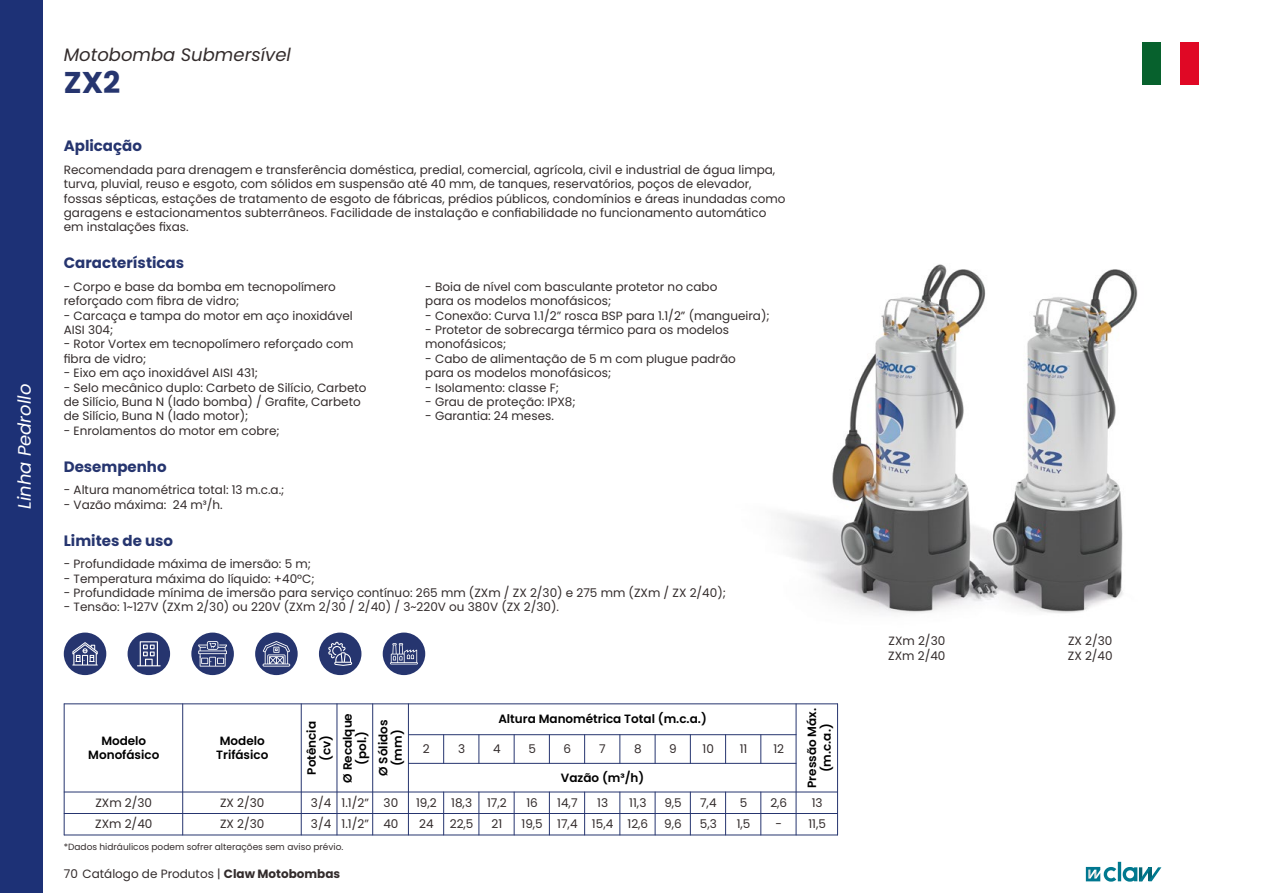
<style>
.page{position:relative;width:1263px;height:893px;background:#fff}
.page>*{position:absolute;margin:0;border:0;box-sizing:border-box;transform-origin:0 0}
.t1{font:700 30px "Poppins";color:#26356f}
.t2{font:italic 18px "Poppins";color:#332c2c}
.t3{font:italic 18px "Poppins";color:#fff}
.t4{font:700 15px "Poppins";color:#26356f}
.t5{font:12px/21.3px "Poppins";color:#332c2c}
.t6{font:600 12px/14.4px "Poppins";color:#000;text-align:center}
.t7{font:9px "Poppins";color:#332c2c}
.s1{font-weight:700}
</style>
<div class="page">
<hr style="left:1118px;top:862px;width:3px;height:19px;background:#00798f">
<svg style="left:1123px;top:867px;width:38px;height:15px"></svg>
<svg style="left:1086px;top:867px;width:30px;height:15px"></svg>
<div style="left:0;top:0;width:43px;height:893px;background:#1d3176"></div>
<img style="left:780px;top:264px;width:358px;height:350px">
<div style="left:383px;top:633px;width:42px;height:42px;background:#26356f;border-radius:50%"></div>
<svg style="left:390px;top:643px;width:28px;height:21px"></svg>
<div style="left:128px;top:633px;width:42px;height:42px;background:#26356f;border-radius:50%"></div>
<svg style="left:137px;top:641px;width:24px;height:25px"></svg>
<div style="left:64px;top:633px;width:42px;height:42px;background:#26356f;border-radius:50%"></div>
<svg style="left:72px;top:642px;width:26px;height:23px"></svg>
<div style="left:191px;top:633px;width:43px;height:42px;background:#26356f;border-radius:50%"></div>
<svg style="left:198px;top:641px;width:29px;height:26px"></svg>
<div style="left:319px;top:633px;width:42px;height:42px;background:#26356f;border-radius:50%"></div>
<svg style="left:328px;top:642px;width:24px;height:24px"></svg>
<div style="left:255px;top:633px;width:43px;height:42px;background:#26356f;border-radius:50%"></div>
<svg style="left:263px;top:641px;width:27px;height:26px"></svg>
<hr style="left:64px;top:792px;width:773px;height:1px;background:#26356f">
<hr style="left:64px;top:813px;width:773px;height:1px;background:#26356f">
<hr style="left:408px;top:704px;width:1px;height:131px;background:#26356f">
<hr style="left:408px;top:734px;width:388px;height:1px;background:#26356f">
<hr style="left:408px;top:763px;width:388px;height:1px;background:#26356f">
<hr style="left:64px;top:703px;width:773px;height:1px;background:#26356f">
<hr style="left:443px;top:792px;width:1px;height:43px;background:#26356f">
<svg style="left:443px;top:735px;width:1px;height:28px"></svg>
<hr style="left:478px;top:792px;width:1px;height:43px;background:#26356f">
<svg style="left:478px;top:735px;width:1px;height:28px"></svg>
<hr style="left:514px;top:792px;width:1px;height:43px;background:#26356f">
<svg style="left:514px;top:735px;width:1px;height:28px"></svg>
<hr style="left:549px;top:792px;width:1px;height:43px;background:#26356f">
<svg style="left:549px;top:735px;width:1px;height:28px"></svg>
<hr style="left:584px;top:792px;width:1px;height:43px;background:#26356f">
<svg style="left:584px;top:735px;width:1px;height:28px"></svg>
<hr style="left:619px;top:792px;width:1px;height:43px;background:#26356f">
<svg style="left:619px;top:735px;width:1px;height:28px"></svg>
<hr style="left:655px;top:792px;width:1px;height:43px;background:#26356f">
<svg style="left:655px;top:735px;width:1px;height:28px"></svg>
<hr style="left:690px;top:792px;width:1px;height:43px;background:#26356f">
<hr style="left:725px;top:792px;width:1px;height:43px;background:#26356f">
<hr style="left:760px;top:792px;width:1px;height:43px;background:#26356f">
<svg style="left:690px;top:735px;width:1px;height:28px"></svg>
<svg style="left:725px;top:735px;width:1px;height:28px"></svg>
<svg style="left:760px;top:735px;width:1px;height:28px"></svg>
<hr style="left:796px;top:704px;width:1px;height:131px;background:#26356f">
<hr style="left:837px;top:704px;width:1px;height:131px;background:#26356f">
<hr style="left:182px;top:704px;width:1px;height:131px;background:#26356f">
<hr style="left:301px;top:704px;width:1px;height:131px;background:#26356f">
<hr style="left:337px;top:704px;width:1px;height:131px;background:#26356f">
<hr style="left:372px;top:704px;width:1px;height:131px;background:#26356f">
<hr style="left:64px;top:835px;width:773px;height:1px;background:#26356f">
<hr style="left:64px;top:704px;width:1px;height:131px;background:#26356f">
<div style="left:1142px;top:43px;width:19px;height:42px;background:#07612d"></div>
<div style="left:1180px;top:43px;width:19px;height:42px;background:#e00825"></div>
<h2 class="t3" style="left:14px;top:509px;width:127px;rotate:-90deg">Linha Pedrollo</h2>
<h2 class="t2" style="left:64px;top:45px;width:229px">Motobomba Submersível</h2>
<h1 class="t1" style="left:64px;top:65px;width:58px">ZX2</h1>
<p class="t4" style="left:64px;top:137px;width:80px">Aplicação</p>
<p class="t5" style="left:64px;top:162px;width:723px;line-height:14.4px">Recomendada para drenagem e transferência doméstica, predial, comercial, agrícola, civil e industrial de água limpa, turva, pluvial, reuso e esgoto, com sólidos em suspensão até 40 mm, de tanques, reservatórios, poços de elevador, fossas sépticas, estações de tratamento de esgoto de fábricas, prédios públicos, condomínios e áreas inundadas como garagens e estacionamentos subterrâneos. Facilidade de instalação e confiabilidade no funcionamento automático em instalações fixas.</p>
<p class="t4" style="left:64px;top:254px;width:122px">Características</p>
<p class="t5" style="left:64px;top:279px;width:274px;line-height:14.4px">- Corpo e base da bomba em tecnopolímero reforçado com fibra de vidro;</p>
<p class="t5" style="left:64px;top:308px;width:290px;line-height:14.4px">- Carcaça e tampa do motor em aço inoxidável<br>AISI 304;</p>
<p class="t5" style="left:64px;top:337px;width:291px;line-height:14.4px">- Rotor Vortex em tecnopolímero reforçado com fibra de vidro;</p>
<p class="t5" style="left:64px;top:362px;width:196px">- Eixo em aço inoxidável AISI 431;</p>
<p class="t5" style="left:64px;top:380px;width:304px;line-height:14.4px">- Selo mecânico duplo: Carbeto de Silício, Carbeto de Silício, Buna N (lado bomba) / Grafite, Carbeto de Silício, Buna N (lado motor);</p>
<p class="t5" style="left:64px;top:420px;width:217px">- Enrolamentos do motor em cobre;</p>
<p class="t5" style="left:425px;top:279px;width:294px;line-height:14.4px">- Boia de nível com basculante protetor no cabo para os modelos monofásicos;</p>
<p class="t5" style="left:425px;top:305px;width:346px">- Conexão: Curva 1.1/2” rosca BSP para 1.1/2” (mangueira);</p>
<p class="t5" style="left:425px;top:323px;width:305px;line-height:14.4px">- Protetor de sobrecarga térmico para os modelos monofásicos;</p>
<p class="t5" style="left:425px;top:351px;width:312px;line-height:14.4px">- Cabo de alimentação de 5 m com plugue padrão para os modelos monofásicos;</p>
<p class="t5" style="left:425px;top:377px;width:135px">- Isolamento: classe F;</p>
<p class="t5" style="left:425px;top:391px;width:152px">- Grau de proteção: IPX8;</p>
<p class="t5" style="left:425px;top:406px;width:130px">- Garantia: 24 meses.</p>
<p class="t4" style="left:64px;top:458px;width:104px">Desempenho</p>
<p class="t5" style="left:64px;top:480px;width:222px">- Altura manométrica total: 13 m.c.a.;</p>
<p class="t5" style="left:64px;top:494px;width:161px">- Vazão máxima: 24 m³/h.</p>
<p class="t4" style="left:64px;top:532px;width:111px">Limites de uso</p>
<p class="t5" style="left:64px;top:553px;width:249px">- Profundidade máxima de imersão: 5 m;</p>
<p class="t5" style="left:64px;top:568px;width:252px">- Temperatura máxima do líquido: +40°C;</p>
<p class="t5" style="left:64px;top:582px;width:664px">- Profundidade mínima de imersão para serviço contínuo: 265 mm (ZXm / ZX 2/30) e 275 mm (ZXm / ZX 2/40);</p>
<p class="t5" style="left:64px;top:597px;width:497px">- Tensão: 1~127V (ZXm 2/30) ou 220V (ZXm 2/30 / 2/40) / 3~220V ou 380V (ZX 2/30).</p>
<p class="t6" style="left:88px;top:734px;width:73px">Modelo<br>Monofásico</p>
<p class="t5" style="left:95px;top:792px;width:59px">ZXm 2/30<br>ZXm 2/40</p>
<p class="t6" style="left:216px;top:734px;width:54px;text-align:left">Modelo<br>Trifásico</p>
<p class="t5" style="left:220px;top:792px;width:46px">ZX 2/30<br>ZX 2/30</p>
<p class="t6" style="left:340px;top:783px;width:71px;rotate:-90deg">Ø Recalque (pol.)</p>
<p class="t6" style="left:305px;top:775px;width:55px;rotate:-90deg">Potência (cv)</p>
<p class="t5" style="left:311px;top:792px;width:22px">3/4<br>3/4</p>
<p class="t5" style="left:341px;top:792px;width:29px">1.1/2”<br>1.1/2”</p>
<p class="t7" style="left:64px;top:842px;width:281px">*Dados hidráulicos podem sofrer alterações sem aviso prévio.</p>
<p class="t5" style="left:64px;top:863px;width:278px">70 Catálogo de Produtos | <span class="s1">Claw Motobombas</span></p>
<p class="t6" style="left:376px;top:776px;width:58px;rotate:-90deg">Ø Sólidos (mm)</p>
<p class="t5" style="left:383px;top:792px;width:17px">30<br>40</p>
<p class="t6" style="left:498px;top:712px;width:210px">Altura Manométrica Total (m.c.a.)</p>
<p class="t5" style="left:423px;top:738px;width:8px">2</p>
<p class="t5" style="left:458px;top:738px;width:9px">3</p>
<p class="t5" style="left:493px;top:738px;width:9px">4</p>
<p class="t5" style="left:528px;top:738px;width:9px">5</p>
<p class="t5" style="left:563px;top:738px;width:9px">6</p>
<p class="t5" style="left:599px;top:738px;width:8px">7</p>
<p class="t5" style="left:634px;top:738px;width:9px">8</p>
<p class="t5" style="left:669px;top:738px;width:9px">9</p>
<p class="t5" style="left:703px;top:738px;width:13px">10</p>
<p class="t5" style="left:740px;top:738px;width:9px">11</p>
<p class="t5" style="left:773px;top:738px;width:12px">12</p>
<p class="t6" style="left:561px;top:770px;width:85px">Vazão (m³/h)</p>
<p class="t5" style="left:416px;top:792px;width:22px">19,2<br>24</p>
<p class="t5" style="left:450px;top:792px;width:25px">18,3<br>22,5</p>
<p class="t5" style="left:487px;top:792px;width:21px;text-align:center">17,2<br>21</p>
<p class="t5" style="left:521px;top:792px;width:23px;text-align:center">16<br>19,5</p>
<p class="t5" style="left:557px;top:792px;width:22px">14,7<br>17,4</p>
<p class="t5" style="left:592px;top:792px;width:23px;text-align:center">13<br>15,4</p>
<p class="t5" style="left:627px;top:792px;width:22px">11,3<br>12,6</p>
<p class="t5" style="left:664px;top:792px;width:19px">9,5<br>9,6</p>
<p class="t5" style="left:700px;top:792px;width:18px">7,4<br>5,3</p>
<p class="t5" style="left:737px;top:792px;width:15px">5<br>1,5</p>
<p class="t5" style="left:770px;top:792px;width:18px;text-align:center">2,6 -</p>
<p class="t6" style="left:805px;top:788px;width:81px;rotate:-90deg">Pressão Máx. (m.c.a.)</p>
<p class="t5" style="left:808px;top:792px;width:19px">13<br>11,5</p>
<p class="t5" style="left:888px;top:634px;width:59px;line-height:14.4px">ZXm 2/30<br>ZXm 2/40</p>
<p class="t5" style="left:1068px;top:634px;width:46px;line-height:14.4px">ZX 2/30<br>ZX 2/40</p>
</div>
